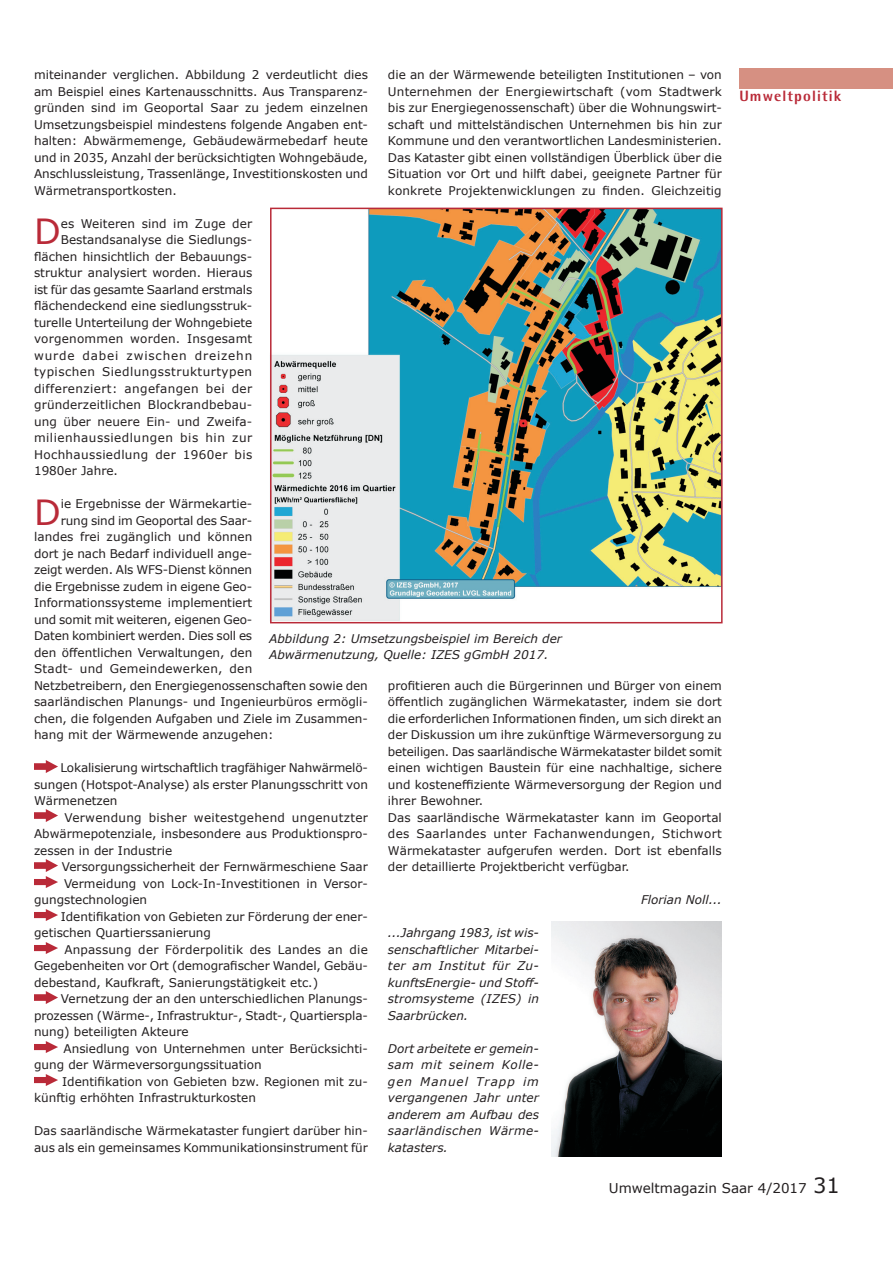
<style>
.page{position:relative;width:893px;height:1263px;background:#fff}
.page>*{position:absolute;margin:0;border:0;box-sizing:border-box;transform-origin:0 0}
.t1{font:34.65px "Verdana";color:#b92a38}
.t2{font:800 15px "Agfa Rotis Semisans";letter-spacing:.075em;color:#b92a38}
.t3{font:13.5px "Verdana";color:#231f20}
.t4{font:12px/16.5px "Verdana";color:#231f20;text-align:justify}
.t5{font:italic 12px/16.5px "Verdana";color:#231f20;text-align:justify}
.t6{font:12px "Verdana";letter-spacing:.035em;color:#231f20}
.t7{font:12px "Verdana";letter-spacing:.02em;color:#231f20}
.t8{font:12px "Verdana";letter-spacing:.04em;color:#231f20}
.t9{font:12px "Verdana";letter-spacing:.03em;color:#231f20}
.t10{font:12px "Verdana";letter-spacing:.07em;color:#231f20}
.s1{font-size:21px}
</style>
<div class="page">
<div style="left:739px;top:68px;width:154px;height:20px;background:#d69082"></div>
<img style="left:34px;top:760px;width:24px;height:12px">
<img style="left:34px;top:810px;width:24px;height:12px">
<img style="left:34px;top:859px;width:24px;height:12px">
<img style="left:34px;top:876px;width:24px;height:12px">
<img style="left:34px;top:909px;width:24px;height:12px">
<img style="left:34px;top:942px;width:24px;height:12px">
<img style="left:34px;top:991px;width:24px;height:12px">
<img style="left:34px;top:1041px;width:24px;height:12px">
<img style="left:34px;top:1074px;width:24px;height:12px">
<img style="left:273px;top:211px;width:447px;height:409px">
<img style="left:552px;top:921px;width:170px;height:236px">
<div style="left:270px;top:208px;width:453px;height:415px;border:2px solid #b92a38"></div>
<p class="t4" style="left:34px;top:67px;width:335px">miteinander verglichen. Abbildung 2 verdeutlicht dies am Beispiel eines Kartenausschnitts. Aus Transparenz&shy;gründen sind im Geoportal Saar zu jedem einzelnen Umsetzungsbeispiel mindestens folgende Angaben ent&shy;halten: Abwärmemenge, Gebäudewärmebedarf heute und in 2035, Anzahl der berücksichtigten Wohngebäude, Anschlussleistung, Trassenlänge, Investitionskosten und Wärmetransportkosten.</p>
<h1 class="t1" style="left:34px;top:208px;width:28px">D</h1>
<p class="t4" style="left:61px;top:215px;width:193px">es Weiteren sind im Zuge der</p>
<p class="t4" style="left:388px;top:67px;width:335px">die an der Wärmewende beteiligten Institutionen – von Unternehmen der Energiewirtschaft (vom Stadtwerk bis zur Energiegenossenschaft) über die Wohnungswirt&shy;schaft und mittelständischen Unternehmen bis hin zur Kommune und den verantwortlichen Landesministerien.<br>Das Kataster gibt einen vollständigen Überblick über die Situation vor Ort und hilft dabei, geeignete Partner für konkrete Projektenwicklungen zu finden. Gleichzeitig</p>
<p class="t4" style="left:61px;top:232px;width:193px">Bestandsanalyse die Siedlungs-</p>
<p class="t4" style="left:34px;top:248px;width:220px">flächen hinsichtlich der Bebauungs-</p>
<p class="t4" style="left:34px;top:265px;width:220px">struktur analysiert worden. Hieraus</p>
<p class="t4" style="left:34px;top:281px;width:220px">ist für das gesamte Saarland erstmals</p>
<p class="t4" style="left:34px;top:298px;width:220px">flächendeckend eine siedlungsstruk-</p>
<p class="t4" style="left:34px;top:314px;width:220px">turelle Unterteilung der Wohngebiete</p>
<p class="t7" style="left:34px;top:331px;width:220px">vorgenommen worden. Insgesamt</p>
<p class="t10" style="left:34px;top:347px;width:220px">wurde dabei zwischen dreizehn</p>
<p class="t6" style="left:34px;top:364px;width:220px">typischen Siedlungsstrukturtypen</p>
<p class="t6" style="left:34px;top:380px;width:220px">differenziert: angefangen bei der</p>
<p class="t4" style="left:34px;top:397px;width:220px">gründerzeitlichen Blockrandbebau-</p>
<p class="t4" style="left:34px;top:413px;width:220px">ung über neuere Ein- und Zweifa-</p>
<p class="t8" style="left:34px;top:430px;width:220px">milienhaussiedlungen bis hin zur</p>
<p class="t9" style="left:34px;top:446px;width:220px">Hochhaussiedlung der 1960er bis</p>
<p class="t4" style="left:34px;top:463px;width:85px">1980er Jahre.</p>
<h1 class="t1" style="left:34px;top:488px;width:28px">D</h1>
<p class="t4" style="left:61px;top:496px;width:193px">ie Ergebnisse der Wärmekartie-</p>
<p class="t4" style="left:61px;top:512px;width:193px">rung sind im Geoportal des Saar-</p>
<p class="t4" style="left:34px;top:529px;width:220px">landes frei zugänglich und können</p>
<p class="t4" style="left:34px;top:545px;width:220px">dort je nach Bedarf individuell ange-</p>
<p class="t4" style="left:34px;top:562px;width:220px">zeigt werden. Als WFS-Dienst können</p>
<p class="t4" style="left:34px;top:578px;width:220px">die Ergebnisse zudem in eigene Geo-</p>
<p class="t4" style="left:34px;top:595px;width:220px">Informationssysteme implementiert</p>
<p class="t4" style="left:34px;top:611px;width:220px">und somit mit weiteren, eigenen Geo-</p>
<p class="t4" style="left:34px;top:628px;width:220px">Daten kombiniert werden. Dies soll es</p>
<p class="t4" style="left:34px;top:644px;width:220px">den öffentlichen Verwaltungen, den</p>
<p class="t7" style="left:34px;top:661px;width:220px">Stadt- und Gemeindewerken, den</p>
<p class="t4" style="left:34px;top:677px;width:335px">Netzbetreibern, den Energiegenossenschaften sowie den</p>
<p class="t4" style="left:34px;top:694px;width:335px">saarländischen Planungs- und Ingenieurbüros ermögli-</p>
<p class="t4" style="left:34px;top:710px;width:335px">chen, die folgenden Aufgaben und Ziele im Zusammen-</p>
<p class="t4" style="left:34px;top:727px;width:241px">hang mit der Wärmewende anzugehen:</p>
<p class="t4" style="left:34px;top:760px;width:335px;text-indent:26px">Lokalisierung wirtschaftlich tragfähiger Nahwärmelö&shy;sungen (Hotspot-Analyse) als erster Planungsschritt von Wärmenetzen</p>
<p class="t4" style="left:34px;top:809px;width:335px;text-indent:30px">Verwendung bisher weitestgehend ungenutzter Abwärmepotenziale, insbesondere aus Produktionspro&shy;zessen in der Industrie</p>
<p class="t4" style="left:62px;top:859px;width:308px">Versorgungssicherheit der Fernwärmeschiene Saar</p>
<p class="t4" style="left:64px;top:875px;width:305px">Vermeidung von Lock-In-Investitionen in Versor-</p>
<p class="t4" style="left:34px;top:892px;width:115px">gungstechnologien</p>
<p class="t4" style="left:61px;top:908px;width:309px">Identifikation von Gebieten zur Förderung der ener-</p>
<p class="t4" style="left:34px;top:925px;width:178px">getischen Quartierssanierung</p>
<p class="t4" style="left:64px;top:941px;width:305px">Anpassung der Förderpolitik des Landes an die</p>
<p class="t4" style="left:34px;top:958px;width:335px">Gegebenheiten vor Ort (demografischer Wandel, Gebäu-</p>
<p class="t4" style="left:34px;top:974px;width:286px">debestand, Kaufkraft, Sanierungstätigkeit etc.)</p>
<p class="t4" style="left:61px;top:991px;width:308px">Vernetzung der an den unterschiedlichen Planungs-</p>
<p class="t4" style="left:34px;top:1007px;width:335px">prozessen (Wärme-, Infrastruktur-, Stadt-, Quartierspla-</p>
<p class="t4" style="left:34px;top:1024px;width:156px">nung) beteiligten Akteure</p>
<p class="t4" style="left:64px;top:1040px;width:306px">Ansiedlung von Unternehmen unter Berücksichti-</p>
<p class="t4" style="left:34px;top:1057px;width:229px">gung der Wärmeversorgungssituation</p>
<p class="t4" style="left:62px;top:1073px;width:307px">Identifikation von Gebieten bzw. Regionen mit zu-</p>
<p class="t4" style="left:34px;top:1090px;width:223px">künftig erhöhten Infrastrukturkosten</p>
<p class="t4" style="left:34px;top:1123px;width:335px">Das saarländische Wärmekataster fungiert darüber hin&shy;aus als ein gemeinsames Kommunikationsinstrument für</p>
<p class="t5" style="left:269px;top:630px;width:294px">Abbildung 2: Umsetzungsbeispiel im Bereich der<br>Abwärmenutzung, Quelle: IZES gGmbH 2017.</p>
<p class="t4" style="left:388px;top:677px;width:335px;text-align:left">profitieren auch die Bürgerinnen und Bürger von einem öffentlich zugänglichen Wärmekataster, indem sie dort die erforderlichen Informationen finden, um sich direkt an der Diskussion um ihre zukünftige Wärmeversorgung zu beteiligen. Das saarländische Wärmekataster bildet somit einen wichtigen Baustein für eine nachhaltige, sichere und kosteneffiziente Wärmeversorgung der Region und ihrer Bewohner.<br>Das saarländische Wärmekataster kann im Geoportal des Saarlandes unter Fachanwendungen, Stichwort Wärmekataster aufgerufen werden. Dort ist ebenfalls der detaillierte Projektbericht verfügbar.</p>
<p class="t5" style="left:641px;top:892px;width:82px">Florian Noll...</p>
<p class="t5" style="left:388px;top:925px;width:153px">...Jahrgang 1983, ist wis&shy;senschaftlicher Mitarbei&shy;ter am Institut für Zu&shy;kunftsEnergie- und Stoff&shy;stromsysteme (IZES) in Saarbrücken.</p>
<p class="t5" style="left:388px;top:1040px;width:153px">Dort arbeitete er gemein&shy;sam mit seinem Kolle&shy;gen Manuel Trapp im vergangenen Jahr unter anderem am Aufbau des saarländischen Wärme&shy;katasters.</p>
<p class="t2" style="left:739px;top:87px;width:103px">Umweltpolitik</p>
<p class="t3" style="left:609px;top:1178px;width:232px">Umweltmagazin Saar 4/2017 <span class="s1">31</span></p>
</div>
